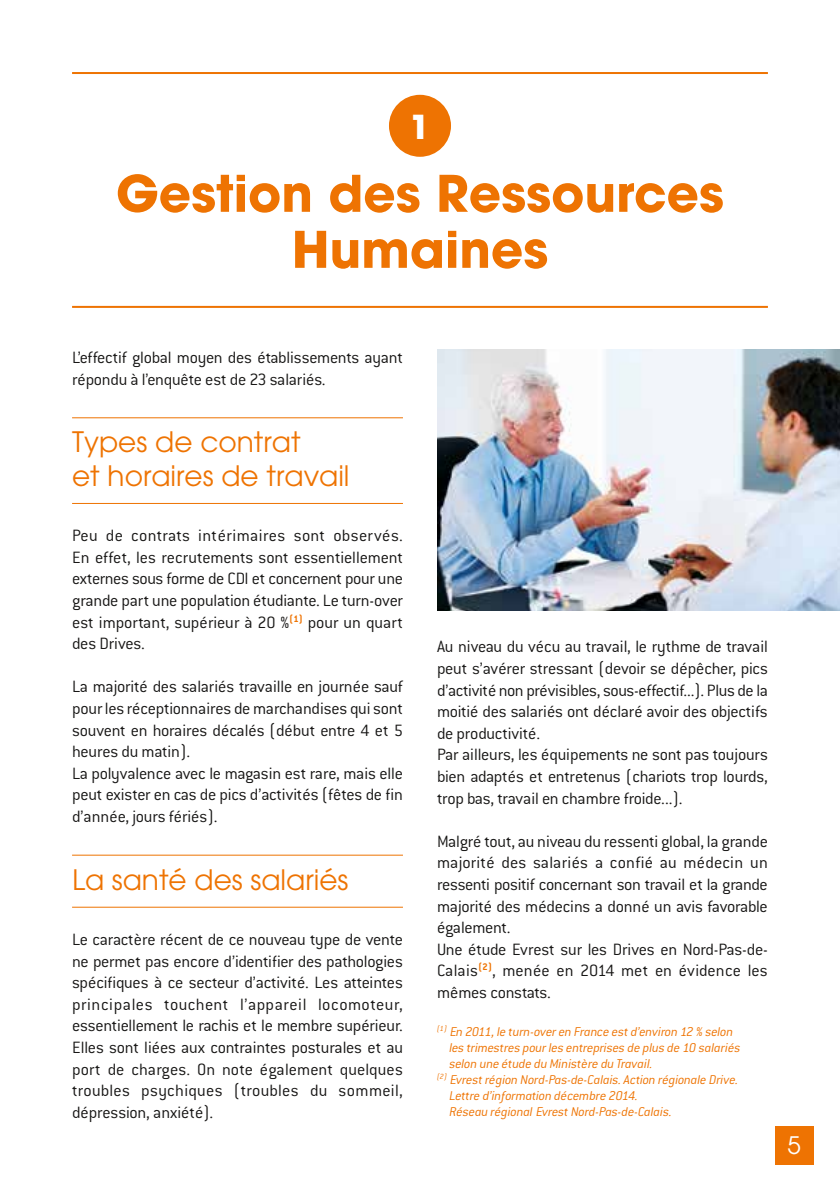
<style>
.page{position:relative;width:840px;height:1191px;background:#fff}
.page>*{position:absolute;margin:0;border:0;box-sizing:border-box;transform-origin:0 0}
.t1{font:700 50px/56px "Avant Garde";color:#ee7302;text-align:center}
.t2{font:700 32.8px "Avant Garde";color:#fff}
.t3{font:28px/33.6px "Avant Garde";color:#ee7302}
.t4{font:24px "Avant Garde";color:#fff}
.t5{font:300 18px/21.6px "Conduit ITC";letter-spacing:-.01em;color:#181716}
.t6{font:italic 300 14px "Conduit ITC";letter-spacing:-.015em;color:#ee7302}
.s1{font-style:inherit}
</style>
<div class="page">
<div style="left:774px;top:1126px;width:38px;height:38px;background:#ee7302"></div>
<hr style="left:72px;top:417px;width:331px;height:1px;background:#ee7302">
<hr style="left:72px;top:503px;width:331px;height:1px;background:#ee7302">
<hr style="left:72px;top:854px;width:331px;height:1px;background:#ee7302">
<hr style="left:72px;top:906px;width:331px;height:1px;background:#ee7302">
<hr style="left:72px;top:306px;width:695px;height:2px;background:#ee7302">
<hr style="left:72px;top:72px;width:695px;height:2px;background:#ee7302">
<img style="left:437px;top:349px;width:402px;height:261px">
<div style="left:389px;top:95px;width:62px;height:62px;background:#ee7302;border-radius:50%"></div>
<h2 class="t2" style="left:409px;top:105px;width:22px">1</h2>
<h1 class="t1" style="left:116px;top:165px;width:609px">Gestion des Ressources<br>Humaines</h1>
<p class="t5" style="left:72px;top:347px;width:332px">L’effectif global moyen des établissements ayant répondu à l’enquête est de 23 salariés.</p>
<h3 class="t3" style="left:72px;top:425px;width:279px">Types de contrat<br>et horaires de travail</h3>
<p class="t5" style="left:72px;top:525px;width:332px;text-align:justify">Peu de contrats intérimaires sont observés.<br>En effet, les recrutements sont essentiellement externes sous forme de CDI et concernent pour une grande part une population étudiante. Le turn-over est important, supérieur à 20 %<sup>(1)</sup> pour un quart des Drives.</p>
<p class="t5" style="left:72px;top:676px;width:332px">La majorité des salariés travaille en journée sauf pour les réceptionnaires de marchandises qui sont souvent en horaires décalés (début entre 4 et 5 heures du matin).<br>La polyvalence avec le magasin est rare, mais elle peut exister en cas de pics d’activités (fêtes de fin d’année, jours fériés).</p>
<h3 class="t3" style="left:72px;top:862px;width:278px">La santé des salariés</h3>
<p class="t5" style="left:72px;top:928px;width:332px;text-align:justify">Le caractère récent de ce nouveau type de vente ne permet pas encore d’identifier des pathologies spécifiques à ce secteur d’activité. Les atteintes principales touchent l’appareil locomoteur, essentiellement le rachis et le membre supérieur.<br>Elles sont liées aux contraintes posturales et au port de charges. On note également quelques troubles psychiques (troubles du sommeil, dépression, anxiété).</p>
<p class="t5" style="left:437px;top:636px;width:332px">Au niveau du vécu au travail, le rythme de travail peut s’avérer stressant (devoir se dépêcher, pics d’activité non prévisibles, sous-effectif...). Plus de la moitié des salariés ont déclaré avoir des objectifs de productivité.<br>Par ailleurs, les équipements ne sont pas toujours bien adaptés et entretenus (chariots trop lourds, trop bas, travail en chambre froide...).</p>
<p class="t5" style="left:437px;top:830px;width:332px">Malgré tout, au niveau du ressenti global, la grande majorité des salariés a confié au médecin un ressenti positif concernant son travail et la grande majorité des médecins a donné un avis favorable également.<br>Une étude Evrest sur les Drives en Nord-Pas-de-Calais<sup>(2)</sup>, menée en 2014 met en évidence les mêmes constats.</p>
<p class="t6" style="left:437px;top:1023px;width:297px"><sup>(1)</sup> <span class="s1">E</span>n 2011, le turn-over en France est d’environ 12 % selon</p>
<p class="t6" style="left:449px;top:1039px;width:292px">les trimestres pour les entreprises de plus de 10 salariés</p>
<p class="t6" style="left:449px;top:1055px;width:205px">selon une étude du Ministère du Travail.</p>
<p class="t6" style="left:437px;top:1071px;width:302px"><sup>(2)</sup> <span class="s1">E</span>vrest région Nord-Pas-de-Calais. Action régionale Drive.</p>
<p class="t6" style="left:449px;top:1087px;width:190px">Lettre d’information décembre 2014.</p>
<p class="t6" style="left:449px;top:1103px;width:224px">Réseau régional <span class="s1">E</span>vrest Nord-Pas-de-Calais.</p>
<h3 class="t4" style="left:787px;top:1131px;width:15px">5</h3>
</div>
